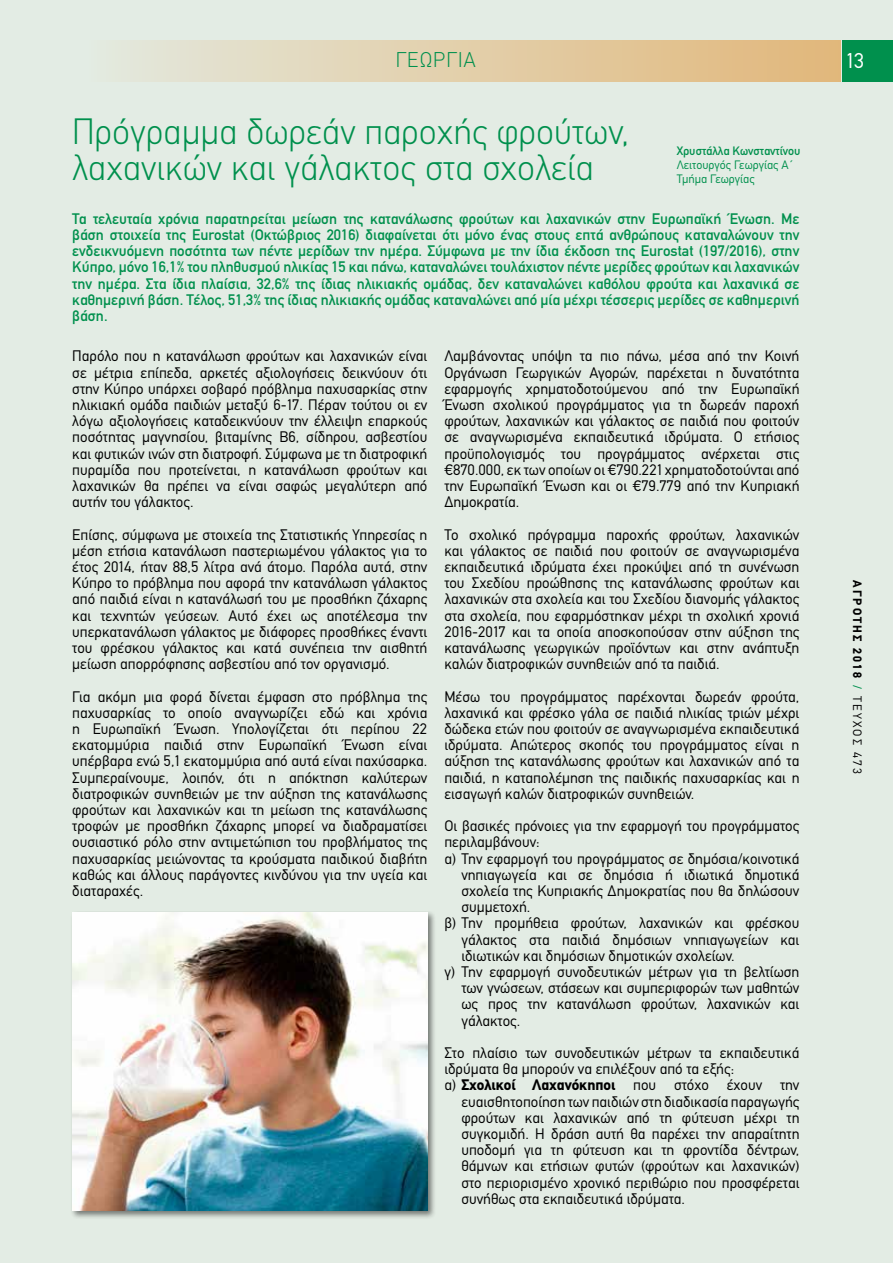
<style>
.page{position:relative;width:893px;height:1263px;background:#e3ece4}
.page>*{position:absolute;margin:0;border:0;box-sizing:border-box;transform-origin:0 0}
.t1{font:300 36px/36px "CF Din";color:#00904d}
.t2{font:300 21px "CF Din";letter-spacing:.05em;color:#00904d}
.t3{font:21px "CF Din";color:#fff}
.t4{font:15px/16.2px "CF Din";color:#000;text-align:justify}
.t5{font:15px/16.2px "CF Din";color:#00904d;text-align:justify}
.t6{font:700 15px "CF Din";color:#000}
.t7{font:12px/14.4px "CF Din";color:#00904d}
.t8{font:700 12px "CF Din";letter-spacing:.175em;color:#000}
.t9{font:12px "CF Din";color:#00904d}
.s1{font-weight:400}
.s2{font-weight:400;color:#00904d}
</style>
<div class="page">
<div style="left:842px;top:40px;width:51px;height:41px;background:#00904d"></div>
<div style="left:85px;top:40px;width:756px;height:41px;background:linear-gradient(to right,#e3e9de,#e1b679)"></div>
<div style="left:70px;top:910px;width:366px;height:309px;background:#000;opacity:.5"></div>
<img style="left:72px;top:913px;width:355px;height:297px">
<h2 class="t2" style="left:396px;top:48px;width:82px">ΓΕΩΡΓIΑ</h2>
<h1 class="t1" style="left:72px;top:114px;width:558px">Πρόγραμμα δωρεάν παροχής φρούτων, λαχανικών και γάλακτος στα σχολεία</h1>
<p class="t5" style="left:72px;top:211px;width:729px">Τα τελευταία χρόνια παρατηρείται μείωση της κατανάλωσης φρούτων και λαχανικών στην Ευρωπαϊκή Ένωση. Με βάση στοιχεία της Eurostat (Οκτώβριος 2016) διαφαίνεται ότι μόνο ένας στους επτά ανθρώπους καταναλώνουν την ενδεικνυόμενη ποσότητα των πέντε μερίδων την ημέρα. Σύμφωνα με την ίδια έκδοση της Eurostat (197/2016), στην Κύπρο, μόνο 16,1% του πληθυσμού ηλικίας 15 και πάνω, καταναλώνει τουλάχιστον πέντε μερίδες φρούτων και λαχανικών την ημέρα. Στα ίδια πλαίσια, 32,6% της ίδιας ηλικιακής ομάδας, δεν καταναλώνει καθόλου φρούτα και λαχανικά σε καθημερινή βάση. Τέλος, 51,3% της ίδιας ηλικιακής ομάδας καταναλώνει από μία μέχρι τέσσερις μερίδες σε καθημερινή βάση.</p>
<p class="t9" style="left:677px;top:144px;width:125px">Χρυστάλλα Κωνσταντίνου</p>
<p class="t7" style="left:677px;top:158px;width:119px">Λειτουργός Γεωργίας Α΄<br>Τμήμα Γεωργίας</p>
<p class="t4" style="left:72px;top:348px;width:357px">Παρόλο που η κατανάλωση φρούτων και λαχανικών είναι σε μέτρια επίπεδα, αρκετές αξιολογήσεις δεικνύουν ότι στην Κύπρο υπάρχει σοβαρό πρόβλημα παχυσαρκίας στην ηλικιακή ομάδα παιδιών μεταξύ 6-17. Πέραν τούτου οι εν λόγω αξιολογήσεις καταδεικνύουν την έλλειψη επαρκούς ποσότητας μαγνησίου, βιταμίνης Β6, σίδηρου, ασβεστίου και φυτικών ινών στη διατροφή. Σύμφωνα με τη διατροφική πυραμίδα που προτείνεται, η κατανάλωση φρούτων και λαχανικών θα πρέπει να είναι σαφώς μεγαλύτερη από αυτήν του γάλακτος.</p>
<p class="t4" style="left:72px;top:526px;width:357px">Επίσης, σύμφωνα με στοιχεία της Στατιστικής Υπηρεσίας η μέση ετήσια κατανάλωση παστεριωμένου γάλακτος για το έτος 2014, ήταν 88,5 λίτρα ανά άτομο. Παρόλα αυτά, στην Κύπρο το πρόβλημα που αφορά την κατανάλωση γάλακτος από παιδιά είναι η κατανάλωσή του με προσθήκη ζάχαρης και τεχνητών γεύσεων. Αυτό έχει ως αποτέλεσμα την υπερκατανάλωση γάλακτος με διάφορες προσθήκες έναντι του φρέσκου γάλακτος και κατά συνέπεια την αισθητή μείωση απορρόφησης ασβεστίου από τον οργανισμό.</p>
<p class="t4" style="left:72px;top:688px;width:357px">Για ακόμη μια φορά δίνεται έμφαση στο πρόβλημα της παχυσαρκίας το οποίο αναγνωρίζει εδώ και χρόνια η Ευρωπαϊκή Ένωση. Υπολογίζεται ότι περίπου 22 εκατομμύρια παιδιά στην Ευρωπαϊκή Ένωση είναι υπέρβαρα ενώ 5,1 εκατομμύρια από αυτά είναι παχύσαρκα.<br>Συμπεραίνουμε, λοιπόν, ότι η απόκτηση καλύτερων διατροφικών συνηθειών με την αύξηση της κατανάλωσης φρούτων και λαχανικών και τη μείωση της κατανάλωσης τροφών με προσθήκη ζάχαρης μπορεί να διαδραματίσει ουσιαστικό ρόλο στην αντιμετώπιση του προβλήματος της παχυσαρκίας μειώνοντας τα κρούσματα παιδικού διαβήτη καθώς και άλλους παράγοντες κινδύνου για την υγεία και διαταραχές.</p>
<p class="t4" style="left:444px;top:348px;width:357px">Λαμβάνοντας υπόψη τα πιο πάνω, μέσα από την Κοινή Οργάνωση Γεωργικών Αγορών, παρέχεται η δυνατότητα εφαρμογής χρηματοδοτούμενου από την Ευρωπαϊκή Ένωση σχολικού προγράμματος για τη δωρεάν παροχή φρούτων, λαχανικών και γάλακτος σε παιδιά που φοιτούν σε αναγνωρισμένα εκπαιδευτικά ιδρύματα. Ο ετήσιος προϋπολογισμός του προγράμματος ανέρχεται στις €870.000, εκ των οποίων οι €790.221 χρηματοδοτούνται από την Ευρωπαϊκή Ένωση και οι €79.779 από την Κυπριακή Δημοκρατία.</p>
<p class="t4" style="left:444px;top:526px;width:357px">Το σχολικό πρόγραμμα παροχής φρούτων, λαχανικών και γάλακτος σε παιδιά που φοιτούν σε αναγνωρισμένα εκπαιδευτικά ιδρύματα έχει προκύψει από τη συνένωση του Σχεδίου προώθησης της κατανάλωσης φρούτων και λαχανικών στα σχολεία και του Σχεδίου διανομής γάλακτος στα σχολεία, που εφαρμόστηκαν μέχρι τη σχολική χρονιά 2016-2017 και τα οποία αποσκοπούσαν στην αύξηση της κατανάλωσης γεωργικών προϊόντων και στην ανάπτυξη καλών διατροφικών συνηθειών από τα παιδιά.</p>
<p class="t4" style="left:444px;top:688px;width:357px">Μέσω του προγράμματος παρέχονται δωρεάν φρούτα, λαχανικά και φρέσκο γάλα σε παιδιά ηλικίας τριών μέχρι δώδεκα ετών που φοιτούν σε αναγνωρισμένα εκπαιδευτικά ιδρύματα. Απώτερος σκοπός του προγράμματος είναι η αύξηση της κατανάλωσης φρούτων και λαχανικών από τα παιδιά, η καταπολέμηση της παιδικής παχυσαρκίας και η εισαγωγή καλών διατροφικών συνηθειών.</p>
<p class="t4" style="left:444px;top:818px;width:357px">Οι βασικές πρόνοιες για την εφαρμογή του προγράμματος</p>
<p class="t4" style="left:444px;top:834px;width:97px">περιλαμβάνουν:</p>
<p class="t4" style="left:444px;top:850px;width:357px">α) Την εφαρμογή του προγράμματος σε δημόσια/κοινοτικά</p>
<p class="t4" style="left:461px;top:867px;width:340px">νηπιαγωγεία και σε δημόσια ή ιδιωτικά δημοτικά</p>
<p class="t4" style="left:461px;top:883px;width:340px">σχολεία της Κυπριακής Δημοκρατίας που θα δηλώσουν</p>
<p class="t4" style="left:461px;top:899px;width:71px">συμμετοχή.</p>
<p class="t4" style="left:444px;top:915px;width:357px">β) Την προμήθεια φρούτων, λαχανικών και φρέσκου</p>
<p class="t4" style="left:461px;top:931px;width:340px">γάλακτος στα παιδιά δημόσιων νηπιαγωγείων και</p>
<p class="t4" style="left:461px;top:948px;width:275px">ιδιωτικών και δημόσιων δημοτικών σχολείων.</p>
<p class="t4" style="left:444px;top:964px;width:357px">γ) Την εφαρμογή συνοδευτικών μέτρων για τη βελτίωση</p>
<p class="t4" style="left:461px;top:980px;width:340px">των γνώσεων, στάσεων και συμπεριφορών των μαθητών</p>
<p class="t4" style="left:461px;top:996px;width:340px">ως προς την κατανάλωση φρούτων, λαχανικών και</p>
<p class="t4" style="left:461px;top:1012px;width:60px">γάλακτος.</p>
<p class="t4" style="left:444px;top:1045px;width:357px">Στο πλαίσιο των συνοδευτικών μέτρων τα εκπαιδευτικά</p>
<p class="t4" style="left:444px;top:1061px;width:291px">ιδρύματα θα μπορούν να επιλέξουν από τα εξής:</p>
<p class="t6" style="left:444px;top:1077px;width:357px"><span class="s1">α)</span> Σχολικοί Λαχανόκηποι <span class="s1">που στόχο έχουν την</span></p>
<p class="t4" style="left:461px;top:1093px;width:340px">ευαισθητοποίηση των παιδιών στη διαδικασία παραγωγής</p>
<p class="t4" style="left:461px;top:1110px;width:340px">φρούτων και λαχανικών από τη φύτευση μέχρι τη</p>
<p class="t4" style="left:461px;top:1126px;width:340px">συγκομιδή. Η δράση αυτή θα παρέχει την απαραίτητη</p>
<p class="t4" style="left:461px;top:1142px;width:340px">υποδομή για τη φύτευση και τη φροντίδα δέντρων,</p>
<p class="t4" style="left:461px;top:1158px;width:340px">θάμνων και ετήσιων φυτών (φρούτων και λαχανικών)</p>
<p class="t4" style="left:461px;top:1174px;width:340px">στο περιορισμένο χρονικό περιθώριο που προσφέρεται</p>
<p class="t4" style="left:461px;top:1191px;width:225px">συνήθως στα εκπαιδευτικά ιδρύματα.</p>
<h2 class="t3" style="left:846px;top:49px;width:20px">13</h2>
<p class="t8" style="left:864px;top:580px;width:195px;rotate:90deg">AΓΡΟΤΗΣ 2018 <span class="s2">/</span> <span class="s1">TEΥΧΟΣ 473</span></p>
</div>
